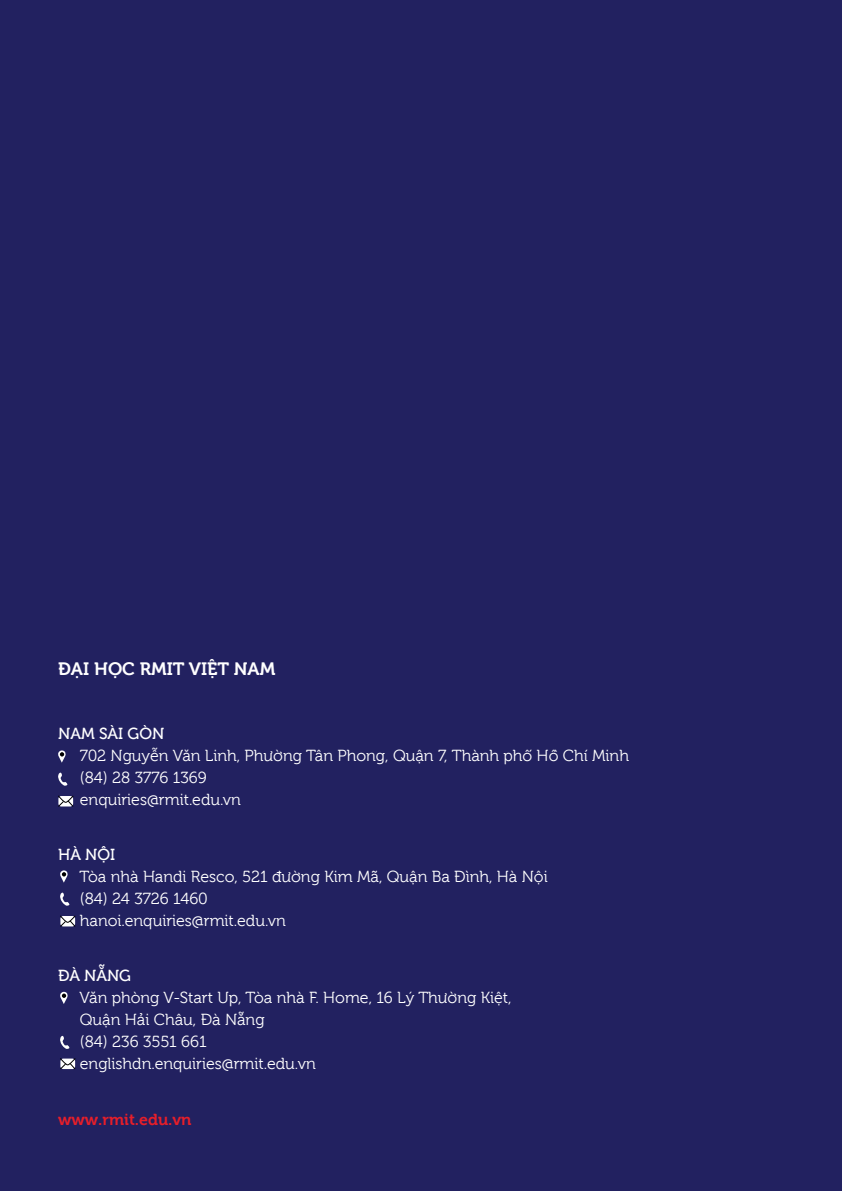
<style>
.page{position:relative;width:842px;height:1191px;background:#222160}
.page>*{position:absolute;margin:0;border:0;box-sizing:border-box;transform-origin:0 0}
.t1{font:18px "VN Museo 700";color:#fff}
.t2{font:16px/22px "Museo 300";color:#fff}
.t3{font:16px "Museo 500";color:#fff}
.t4{font:16px "VN Museo 700";color:#e61e2a}
</style>
<div class="page">
<svg style="left:58px;top:772px;width:9px;height:14px"></svg>
<svg style="left:58px;top:795px;width:16px;height:12px"></svg>
<svg style="left:58px;top:750px;width:8px;height:12px"></svg>
<svg style="left:60px;top:892px;width:9px;height:14px"></svg>
<svg style="left:60px;top:915px;width:16px;height:12px"></svg>
<svg style="left:60px;top:870px;width:8px;height:12px"></svg>
<svg style="left:60px;top:1035px;width:9px;height:14px"></svg>
<svg style="left:60px;top:1058px;width:16px;height:11px"></svg>
<svg style="left:60px;top:991px;width:8px;height:13px"></svg>
<p class="t1" style="left:58px;top:654px;width:219px">ĐẠI HỌC RMIT VIỆT NAM</p>
<p class="t3" style="left:58px;top:721px;width:108px">NAM SÀI GÒN</p>
<p class="t2" style="left:80px;top:742px;width:551px">702 Nguyễn Văn Linh, Phường Tân Phong, Quận 7, Thành phố Hồ Chí Minh (84) 28 3776 1369<br>enquiries@rmit.edu.vn</p>
<p class="t3" style="left:58px;top:842px;width:59px">HÀ NỘI</p>
<p class="t2" style="left:80px;top:864px;width:470px">Tòa nhà Handi Resco, 521 đường Kim Mã, Quận Ba Đình, Hà Nội (84) 24 3726 1460<br>hanoi.enquiries@rmit.edu.vn</p>
<p class="t3" style="left:58px;top:963px;width:74px">ĐÀ NẴNG</p>
<p class="t2" style="left:80px;top:985px;width:434px">Văn phòng V-Start Up, Tòa nhà F. Home, 16 Lý Thường Kiệt,<br>Quận Hải Châu, Đà Nẵng<br>(84) 236 3551 661<br>englishdn.enquiries@rmit.edu.vn</p>
<p class="t4" style="left:58px;top:1106px;width:135px">www.rmit.edu.vn</p>
</div>
